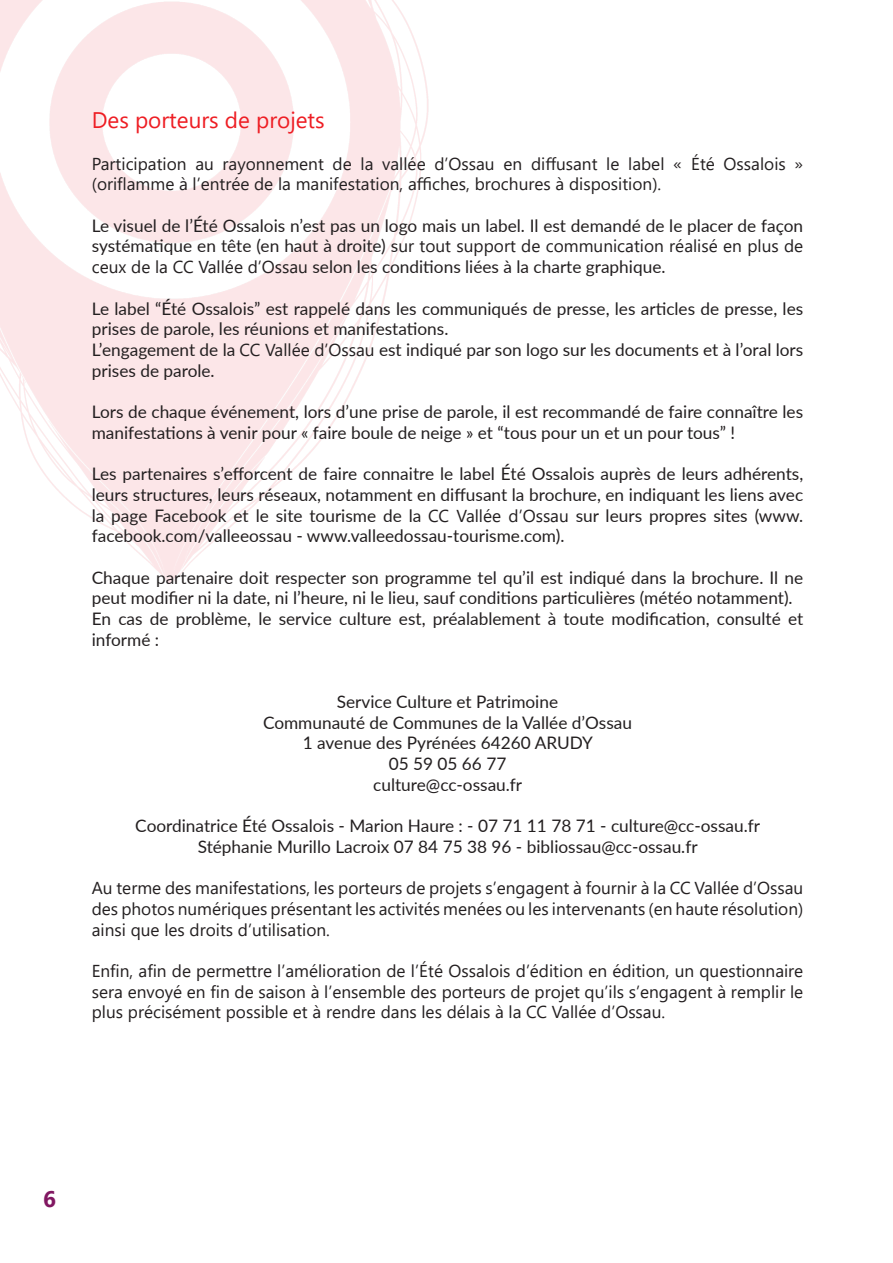
<style>
.page{position:relative;width:893px;height:1263px;background:#fff}
.page>*{position:absolute;margin:0;border:0;box-sizing:border-box;transform-origin:0 0}
.t1{font:22.5px "Segoe UI";color:#ee1d23}
.t2{font:700 22.5px "Segoe UI";color:#811761}
.t3{font:17.25px/20.7px "Lato";color:#231f20}
.t4{font:17.25px/20.7px "Segoe UI";color:#231f20;text-align:justify}
.s1{font-family:"Segoe UI"}
</style>
<div class="page">
<img style="left:0;top:0;width:429px;height:584px">
<p class="t1" style="left:92px;top:99px;width:234px">Des porteurs de projets</p>
<p class="t4" style="left:92px;top:152px;width:713px">Participation au rayonnement de la vallée d’Ossau en diffusant le label « Été Ossalois » (oriflamme à l’entrée de la manifestation, affiches, brochures à disposition).</p>
<p class="t3" style="left:92px;top:214px;width:713px;text-align:justify">Le visuel de l’Été Ossalois n’est pas un logo mais un label. Il est demandé de le placer de façon systématique en tête (en haut à droite) s<span class="s1">ur tout support de communication réalisé en plus de ceux de la CC Vallée d’Ossau</span> selon les conditions liées à la charte graphique.</p>
<p class="t3" style="left:92px;top:297px;width:713px">Le label “Été Ossalois” est rappelé dans les communiqués de presse, les articles de presse, les prises de parole, les réunions et manifestations.</p>
<p class="t3" style="left:92px;top:339px;width:713px">L’engagement de la <span class="s1">CC Vallée d’Ossau</span> est indiqué par son logo sur les documents et à l’oral lors prises de parole.</p>
<p class="t3" style="left:92px;top:401px;width:713px">Lors de chaque événement, lors d’une prise de parole, il est recommandé de faire connaître les manifestations à venir pour « faire boule de neige » et “tous pour un et un pour tous” !</p>
<p class="t3" style="left:92px;top:463px;width:713px;text-align:justify">Les partenaires s’efforcent de faire connaitre le label Été Ossalois auprès de leurs adhérents, leurs structures, leurs réseaux, notamment en diffusant la brochure, en indiquant les liens avec la page Facebook et le site tourisme de la <span class="s1">CC Vallée d’Ossau</span> sur leurs propres sites (www. facebook.com/valleeossau - www.valleedossau-tourisme.com).</p>
<p class="t3" style="left:92px;top:566px;width:713px">Chaque partenaire doit respecter son programme tel qu’il est indiqué dans la brochure. Il ne peut modifier ni la date, ni l’heure, ni le lieu, sauf conditions particulières (météo notamment).</p>
<p class="t3" style="left:92px;top:608px;width:713px">En cas de problème, le service culture est, préalablement à toute modification, consulté et informé :</p>
<p class="t3" style="left:337px;top:691px;width:223px">Service Culture et Patrimoine</p>
<p class="t3" style="left:263px;top:711px;width:370px">Communauté de Communes de la Vallée d’Ossau</p>
<p class="t3" style="left:303px;top:732px;width:292px">1 avenue des Pyrénées 64260 ARUDY</p>
<p class="t3" style="left:389px;top:753px;width:119px">05 59 05 66 77</p>
<p class="t3" style="left:373px;top:773px;width:151px">culture@cc-ossau.fr</p>
<p class="t3" style="left:135px;top:815px;width:626px">Coordinatrice Été Ossalois - Marion Haure : - 07 71 11 78 71 - culture@cc-ossau.fr</p>
<p class="t3" style="left:198px;top:835px;width:501px">Stéphanie Murillo Lacroix 07 84 75 38 96 - bibliossau@cc-ossau.fr</p>
<p class="t4" style="left:92px;top:876px;width:713px">Au terme des manifestations, les porteurs de projets s’engagent à fournir à la CC Vallée d’Ossau des photos numériques présentant les activités menées ou les intervenants (en haute résolution) ainsi que les droits d’utilisation.</p>
<p class="t4" style="left:92px;top:959px;width:713px">Enfin, afin de permettre l’amélioration de l’Été Ossalois d’édition en édition, un questionnaire sera envoyé en fin de saison à l’ensemble des porteurs de projet qu’ils s’engagent à remplir le plus précisément possible et à rendre dans les délais à la CC Vallée d’Ossau.</p>
<h1 class="t2" style="left:43px;top:1178px;width:14px">6</h1>
</div>
